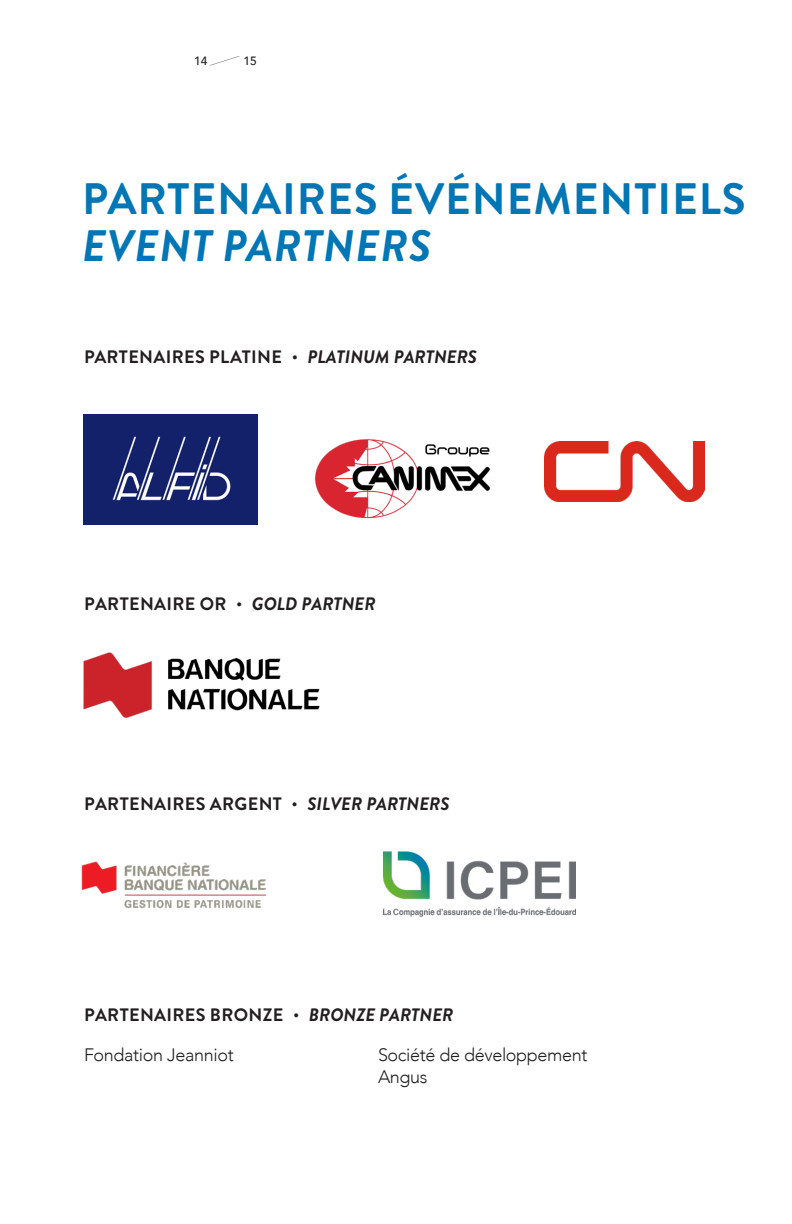
<style>
.page{position:relative;width:792px;height:1224px;background:#fff}
.page>*{position:absolute;margin:0;border:0;box-sizing:border-box;transform-origin:0 0}
._2017-18___Titre_de{font:700 44px/46.4px "Brandon Grotesque";letter-spacing:.02em;color:#0076b4}
.B__2016_-_Sous-titre{font:700 18px "Brandon Grotesque";letter-spacing:.02em;color:#231f20}
.List_Paragraph{font:300 18px/22px "Avenir LT Com";letter-spacing:-.02em;color:#231f20}
.t1{font:500 12px "Avenir LT Com";color:#231f20}
.s1{font-style:italic}
.s2{font-size:22px}
</style>
<div class="page">
<img style="left:314px;top:439px;width:177px;height:80px">
<img style="left:544px;top:441px;width:160px;height:60px">
<img style="left:84px;top:415px;width:174px;height:109px">
<img style="left:83px;top:652px;width:237px;height:66px">
<img style="left:384px;top:852px;width:191px;height:64px">
<img style="left:81px;top:861px;width:186px;height:48px">
<p class="t1" style="left:194px;top:54px;width:64px">14 <span class="s1">/</span>15</p>
<p class="_2017-18___Titre_de" style="left:82px;top:177px;width:665px">PARTENAIRES ÉVÉNEMENTIELS<br><span class="s1">EVENT PARTNERS</span></p>
<p class="B__2016_-_Sous-titre" style="left:84px;top:344px;width:395px">PARTENAIRES PLATINE <span class="s2">·</span> <span class="s1">PLATINUM PARTNERS</span></p>
<p class="B__2016_-_Sous-titre" style="left:84px;top:591px;width:293px">PARTENAIRE OR <span class="s2">·</span> <span class="s1">GOLD PARTNER</span></p>
<p class="B__2016_-_Sous-titre" style="left:84px;top:791px;width:367px">PARTENAIRES ARGENT <span class="s2">·</span> <span class="s1">SILVER PARTNERS</span></p>
<p class="B__2016_-_Sous-titre" style="left:84px;top:1002px;width:371px">PARTENAIRES BRONZE <span class="s2">·</span> <span class="s1">BRONZE PARTNER</span></p>
<p class="List_Paragraph" style="left:84px;top:1044px;width:151px">Fondation Jeanniot</p>
<p class="List_Paragraph" style="left:378px;top:1044px;width:211px">Société de développement<br>Angus</p>
</div>
